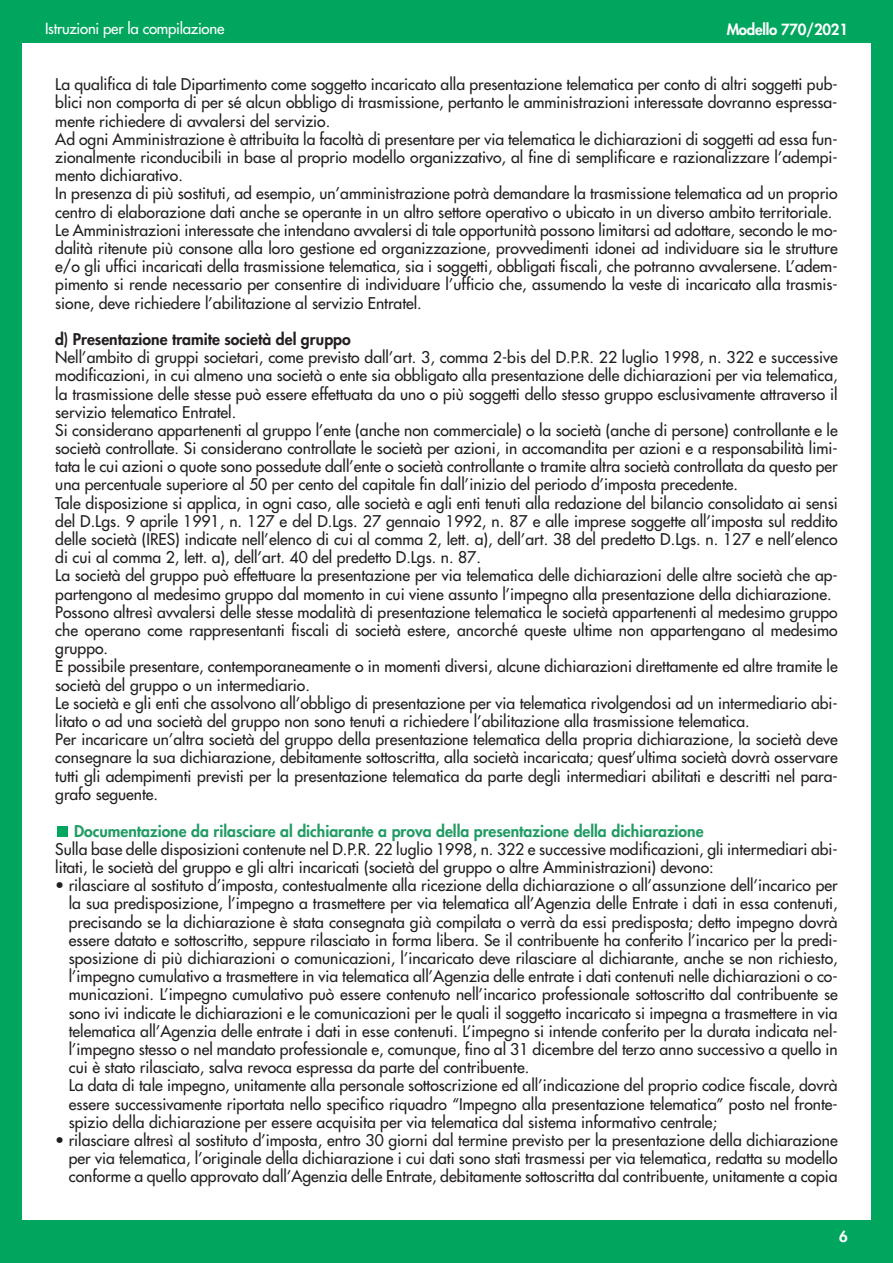
<style>
.page{position:relative;width:893px;height:1263px;background:#fff}
.page>*{position:absolute;margin:0;border:0;box-sizing:border-box;transform-origin:0 0}
.t1{font:15.75px/18.1px "Futura";color:#231f20}
.t2{font:800 15.75px "Futura";color:#219b64}
.t3{font:800 15.75px "Futura";color:#231f20}
.t4{font:15px "Futura";letter-spacing:-.015em;color:#fff}
.t5{font:800 15px "Futura";letter-spacing:-.015em;color:#fff}
</style>
<div class="page">
<div style="left:57px;top:826px;width:11px;height:11px;background:#00a65e"></div>
<div style="left:0;top:43px;width:21px;height:1220px;background:#00a65e"></div>
<div style="left:872px;top:43px;width:21px;height:1177px;background:#00a65e"></div>
<div style="left:0;top:1220px;width:893px;height:43px;background:#00a65e"></div>
<div style="left:0;top:0;width:893px;height:43px;background:#00a65e"></div>
<p class="t4" style="left:45px;top:21px;width:181px">Istruzioni per la compilazione</p>
<p class="t5" style="left:727px;top:23px;width:123px">Modello 770/2021</p>
<p class="t1" style="left:55px;top:76px;width:784px">La qualifica di tale Dipartimento come soggetto incaricato alla presentazione telematica per conto di altri soggetti pub&shy;blici non comporta di per sé alcun obbligo di trasmissione, pertanto le amministrazioni interessate dovranno espressa&shy;mente richiedere di avvalersi del servizio.<br>Ad ogni Amministrazione è attribuita la facoltà di presentare per via telematica le dichiarazioni di soggetti ad essa fun&shy;zionalmente riconducibili in base al proprio modello organizzativo, al fine di semplificare e razionalizzare l’adempi&shy;mento dichiarativo.<br>In presenza di più sostituti, ad esempio, un’amministrazione potrà demandare la trasmissione telematica ad un proprio centro di elaborazione dati anche se operante in un altro settore operativo o ubicato in un diverso ambito territoriale.<br>Le Amministrazioni interessate che intendano avvalersi di tale opportunità possono limitarsi ad adottare, secondo le mo&shy;dalità ritenute più consone alla loro gestione ed organizzazione, provvedimenti idonei ad individuare sia le strutture e/o gli uffici incaricati della trasmissione telematica, sia i soggetti, obbligati fiscali, che potranno avvalersene. L’adem&shy;pimento si rende necessario per consentire di individuare l’ufficio che, assumendo la veste di incaricato alla trasmis&shy;sione, deve richiedere l’abilitazione al servizio Entratel.</p>
<p class="t3" style="left:55px;top:332px;width:297px">d) Presentazione tramite società del gruppo</p>
<p class="t1" style="left:55px;top:349px;width:784px">Nell’ambito di gruppi societari, come previsto dall’art. 3, comma 2-bis del D.P.R. 22 luglio 1998, n. 322 e successive modificazioni, in cui almeno una società o ente sia obbligato alla presentazione delle dichiarazioni per via telematica, la trasmissione delle stesse può essere effettuata da uno o più soggetti dello stesso gruppo esclusivamente attraverso il servizio telematico Entratel.<br>Si considerano appartenenti al gruppo l’ente (anche non commerciale) o la società (anche di persone) controllante e le società controllate. Si considerano controllate le società per azioni, in accomandita per azioni e a responsabilità limi&shy;tata le cui azioni o quote sono possedute dall’ente o società controllante o tramite altra società controllata da questo per una percentuale superiore al 50 per cento del capitale fin dall’inizio del periodo d’imposta precedente.<br>Tale disposizione si applica, in ogni caso, alle società e agli enti tenuti alla redazione del bilancio consolidato ai sensi del D.Lgs. 9 aprile 1991, n. 127 e del D.Lgs. 27 gennaio 1992, n. 87 e alle imprese soggette all’imposta sul reddito delle società (IRES) indicate nell’elenco di cui al comma 2, lett. a), dell’art. 38 del predetto D.Lgs. n. 127 e nell’elenco di cui al comma 2, lett. a), dell’art. 40 del predetto D.Lgs. n. 87.<br>La società del gruppo può effettuare la presentazione per via telematica delle dichiarazioni delle altre società che ap&shy;partengono al medesimo gruppo dal momento in cui viene assunto l’impegno alla presentazione della dichiarazione.<br>Possono altresì avvalersi delle stesse modalità di presentazione telematica le società appartenenti al medesimo gruppo che operano come rappresentanti fiscali di società estere, ancorché queste ultime non appartengano al medesimo gruppo.<br>È possibile presentare, contemporaneamente o in momenti diversi, alcune dichiarazioni direttamente ed altre tramite le società del gruppo o un intermediario.<br>Le società e gli enti che assolvono all’obbligo di presentazione per via telematica rivolgendosi ad un intermediario abi&shy;litato o ad una società del gruppo non sono tenuti a richiedere l’abilitazione alla trasmissione telematica.<br>Per incaricare un’altra società del gruppo della presentazione telematica della propria dichiarazione, la società deve consegnare la sua dichiarazione, debitamente sottoscritta, alla società incaricata; quest’ultima società dovrà osservare tutti gli adempimenti previsti per la presentazione telematica da parte degli intermediari abilitati e descritti nel para&shy;grafo seguente.</p>
<p class="t2" style="left:74px;top:823px;width:631px">Documentazione da rilasciare al dichiarante a prova della presentazione della dichiarazione</p>
<p class="t1" style="left:55px;top:841px;width:784px">Sulla base delle disposizioni contenute nel D.P.R. 22 luglio 1998, n. 322 e successive modificazioni, gli intermediari abi&shy;litati, le società del gruppo e gli altri incaricati (società del gruppo o altre Amministrazioni) devono:</p>
<p class="t1" style="left:69px;top:877px;width:770px;text-indent:-13px">• rilasciare al sostituto d’imposta, contestualmente alla ricezione della dichiarazione o all’assunzione dell’incarico per la sua predisposizione, l’impegno a trasmettere per via telematica all’Agenzia delle Entrate i dati in essa contenuti, precisando se la dichiarazione è stata consegnata già compilata o verrà da essi predisposta; detto impegno dovrà essere datato e sottoscritto, seppure rilasciato in forma libera. Se il contribuente ha conferito l’incarico per la predi&shy;sposizione di più dichiarazioni o comunicazioni, l’incaricato deve rilasciare al dichiarante, anche se non richiesto, l’impegno cumulativo a trasmettere in via telematica all’Agenzia delle entrate i dati contenuti nelle dichiarazioni o co&shy;municazioni. L’impegno cumulativo può essere contenuto nell’incarico professionale sottoscritto dal contribuente se sono ivi indicate le dichiarazioni e le comunicazioni per le quali il soggetto incaricato si impegna a trasmettere in via telematica all’Agenzia delle entrate i dati in esse contenuti. L’impegno si intende conferito per la durata indicata nel&shy;l’impegno stesso o nel mandato professionale e, comunque, fino al 31 dicembre del terzo anno successivo a quello in cui è stato rilasciato, salva revoca espressa da parte del contribuente.<br>La data di tale impegno, unitamente alla personale sottoscrizione ed all’indicazione del proprio codice fiscale, dovrà essere successivamente riportata nello specifico riquadro “Impegno alla presentazione telematica” posto nel fronte&shy;spizio della dichiarazione per essere acquisita per via telematica dal sistema informativo centrale;</p>
<p class="t1" style="left:69px;top:1132px;width:770px;text-align:justify;text-indent:-13px">• rilasciare altresì al sostituto d’imposta, entro 30 giorni dal termine previsto per la presentazione della dichiarazione per via telematica, l’originale della dichiarazione i cui dati sono stati trasmessi per via telematica, redatta su modello conforme a quello approvato dall’Agenzia delle Entrate, debitamente sottoscritta dal contribuente, unitamente a copia</p>
<p class="t5" style="left:839px;top:1229px;width:10px">6</p>
</div>
